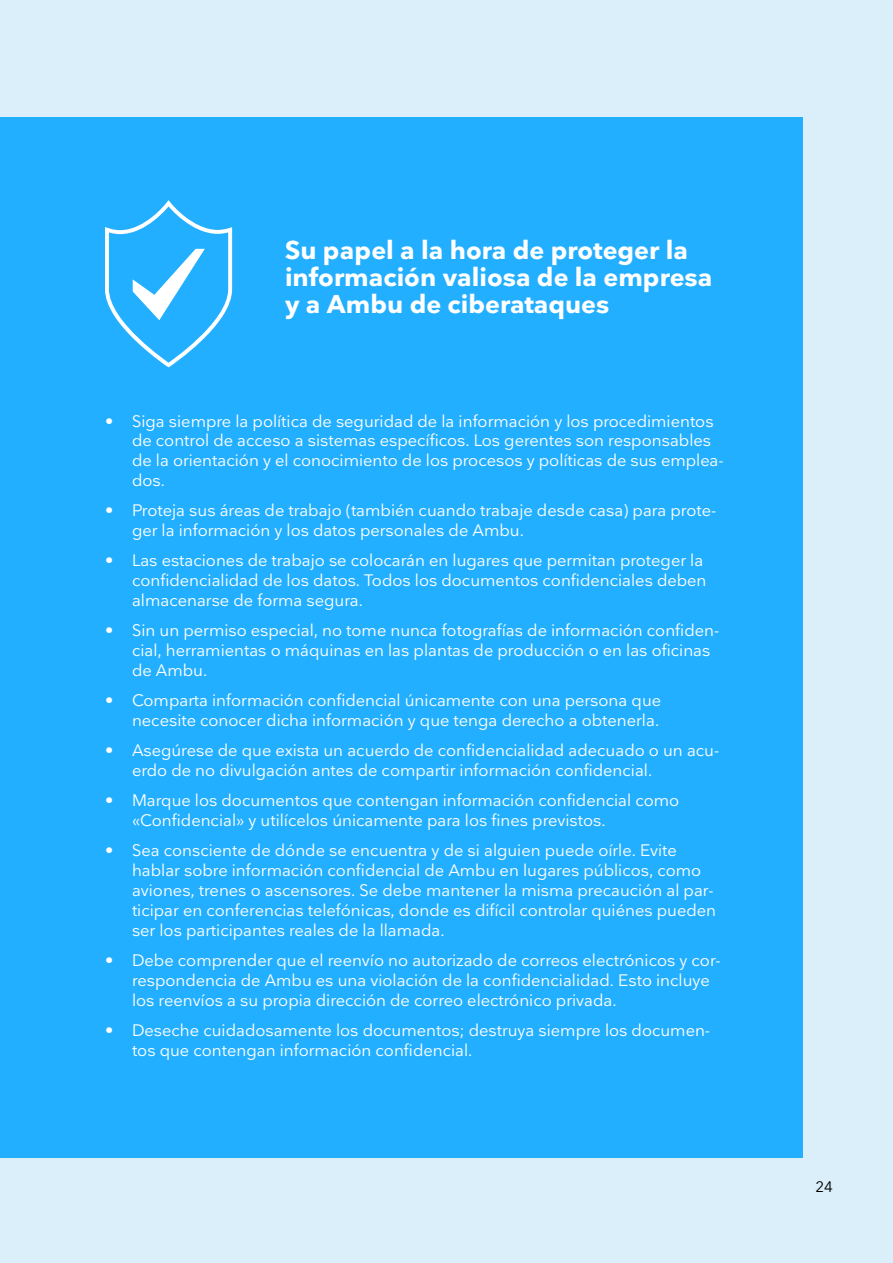
<style>
.page{position:relative;width:893px;height:1263px;background:#daeff9}
.page>*{position:absolute;margin:0;border:0;box-sizing:border-box;transform-origin:0 0}
.t1{font:700 25.5px/27px "Nationale";color:#fff}
.t2{font:16.5px/19.8px "Nationale";color:#fff}
.t3{font:15px "Nationale";color:#000}
</style>
<div class="page">
<div style="left:0;top:117px;width:803px;height:1041px;background:#23afff"></div>
<svg style="left:105px;top:200px;width:127px;height:167px"></svg>
<h1 class="t1" style="left:285px;top:236px;width:429px">Su papel a la hora de proteger la información valiosa de la empresa y a Ambu de ciberataques</h1>
<p class="t2" style="left:132px;top:411px;width:593px;text-indent:-27px">• Siga siempre la política de seguridad de la información y los procedimientos de control de acceso a sistemas específicos. Los gerentes son responsables de la orientación y el conocimiento de los procesos y políticas de sus emplea&shy;dos.</p>
<p class="t2" style="left:132px;top:500px;width:586px;text-indent:-27px">• Proteja sus áreas de trabajo (también cuando trabaje desde casa) para prote&shy;ger la información y los datos personales de Ambu.</p>
<p class="t2" style="left:132px;top:550px;width:576px;text-indent:-27px">• Las estaciones de trabajo se colocarán en lugares que permitan proteger la confidencialidad de los datos. Todos los documentos confidenciales deben almacenarse de forma segura.</p>
<p class="t2" style="left:132px;top:620px;width:589px;text-indent:-27px">• Sin un permiso especial, no tome nunca fotografías de información confiden&shy;cial, herramientas o máquinas en las plantas de producción o en las oficinas de Ambu.</p>
<p class="t2" style="left:105px;top:690px;width:558px;text-align:right">• Comparta información confidencial únicamente con una persona que necesite conocer dicha información y que tenga derecho a obtenerla.</p>
<p class="t2" style="left:132px;top:740px;width:589px;text-indent:-27px">• Asegúrese de que exista un acuerdo de confidencialidad adecuado o un acu&shy;erdo de no divulgación antes de compartir información confidencial.</p>
<p class="t2" style="left:132px;top:790px;width:549px;text-indent:-27px">• Marque los documentos que contengan información confidencial como «Confidencial» y utilícelos únicamente para los fines previstos.</p>
<p class="t2" style="left:132px;top:840px;width:586px;text-indent:-27px">• Sea consciente de dónde se encuentra y de si alguien puede oírle. Evite hablar sobre información confidencial de Ambu en lugares públicos, como aviones, trenes o ascensores. Se debe mantener la misma precaución al par&shy;ticipar en conferencias telefónicas, donde es difícil controlar quiénes pueden ser los participantes reales de la llamada.</p>
<p class="t2" style="left:132px;top:950px;width:590px;text-indent:-27px">• Debe comprender que el reenvío no autorizado de correos electrónicos y cor&shy;respondencia de Ambu es una violación de la confidencialidad. Esto incluye los reenvíos a su propia dirección de correo electrónico privada.</p>
<p class="t2" style="left:132px;top:1020px;width:580px;text-indent:-27px">• Deseche cuidadosamente los documentos; destruya siempre los documen&shy;tos que contengan información confidencial.</p>
<p class="t3" style="left:815px;top:1178px;width:19px">24</p>
</div>
